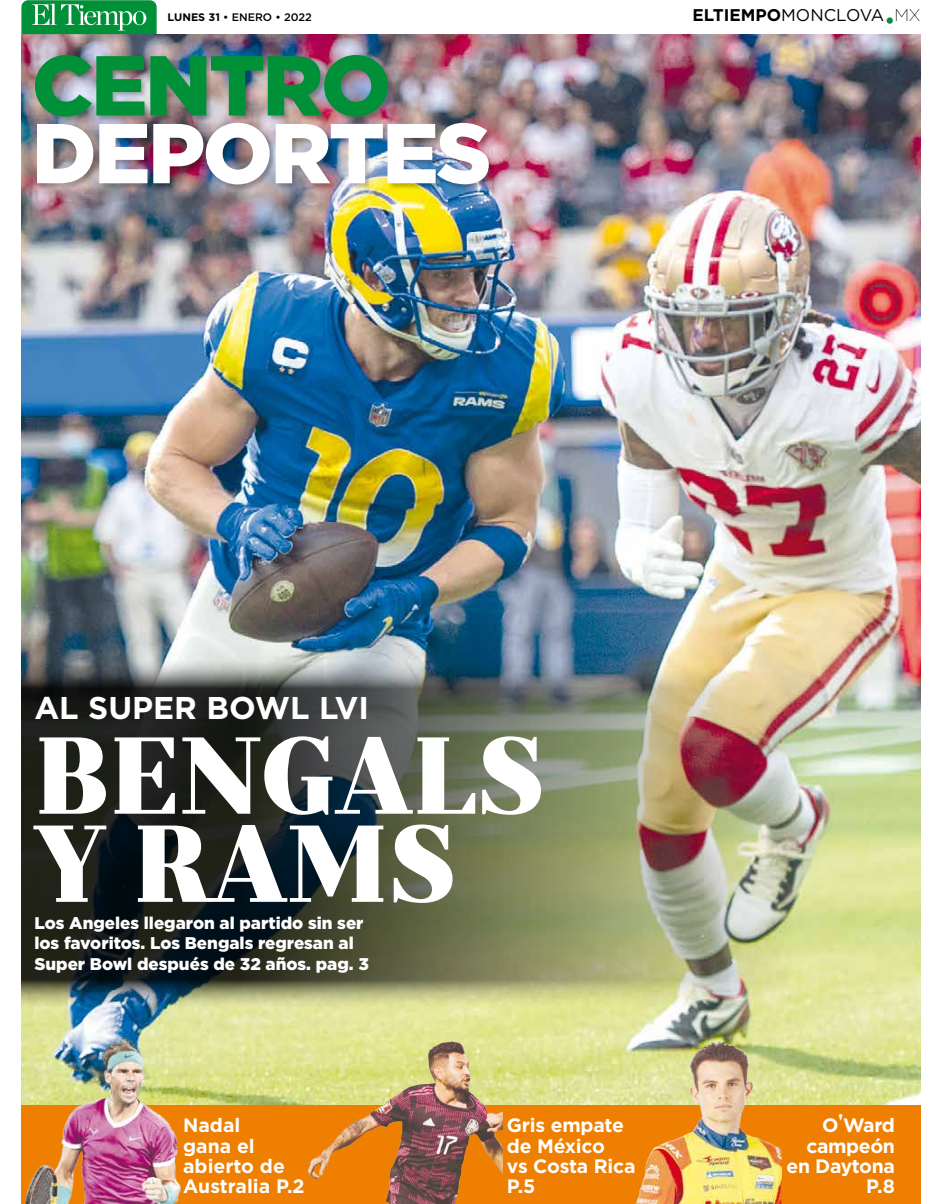
<style>
.page{position:relative;width:931px;height:1204px;background:#fff}
.page>*{position:absolute;margin:0;border:0;box-sizing:border-box;transform-origin:0 0}
.t1{font:900 108.88px/88.1px "Prumo Deck";letter-spacing:.01em;color:#fff}
.t2{font:900 84.75px "Gotham";letter-spacing:-.03em;color:#fff}
.t3{font:900 84.75px "Gotham";letter-spacing:-.03em;color:#009037}
.t4{font:700 31.5px "Gotham";color:#fff}
.t5{font:700 19.38px/20.4px "Gotham";letter-spacing:-.01em;color:#fff}
.t6{font:900 17px/20.4px "Gotham";color:#fff}
.t7{font:700 17px "Gotham";color:#000}
.t8{font:500 10.88px "Gotham";color:#000}
.s1{font-weight:700}
.s2{font-weight:400}
.s3{font-weight:200}
.s4{font-family:"Prumo Deck";font-size:25.38px}
</style>
<div class="page">
<img style="left:21px;top:34px;width:899px;height:1071px">
<img style="left:21px;top:658px;width:773px;height:352px">
<div style="left:21px;top:1105px;width:899px;height:99px;background:#ee7f00"></div>
<div style="left:886px;top:17px;width:6px;height:7px;background:#009037;border-radius:50%"></div>
<div style="left:35px;top:55px;width:460px;height:136px;background:#000;opacity:.25"></div>
<svg style="left:21px;top:0;width:136px;height:34px;background:#28a156"></svg>
<img style="left:21px;top:1037px;width:161px;height:167px">
<img style="left:306px;top:1034px;width:196px;height:170px">
<img style="left:628px;top:1037px;width:153px;height:167px">
<p class="t8" style="left:168px;top:10px;width:146px"><span class="s1">LUNES 31</span> • ENERO • 2022</p>
<p class="t7" style="left:692px;top:3px;width:230px">ELTIEMPO<span class="s2">MONCLOVA</span> <span class="s3">MX</span></p>
<h2 class="t3" style="left:32px;top:27px;width:361px">CENTRO</h2>
<h2 class="t2" style="left:32px;top:95px;width:461px">DEPORTES</h2>
<h3 class="t4" style="left:34px;top:687px;width:336px">AL SUPER BOWL LVI</h3>
<h1 class="t1" style="left:35px;top:737px;width:511px">BENGALS<br>Y RAMS</h1>
<p class="t6" style="left:34px;top:912px;width:336px">Los Angeles llegaron al partido sin ser los favoritos. Los Bengals regresan al<br>Super Bowl después de 32 años. pag. 3</p>
<p class="t5" style="left:183px;top:1115px;width:123px">Nadal<br>gana el abierto de<br>Australia P.2</p>
<p class="t5" style="left:786px;top:1115px;width:110px;text-align:right">O<span class="s4">'</span>Ward campeón en Daytona<br>P.8</p>
<p class="t5" style="left:507px;top:1115px;width:130px">Gris empate de México<br>vs Costa Rica<br>P.5</p>
</div>
